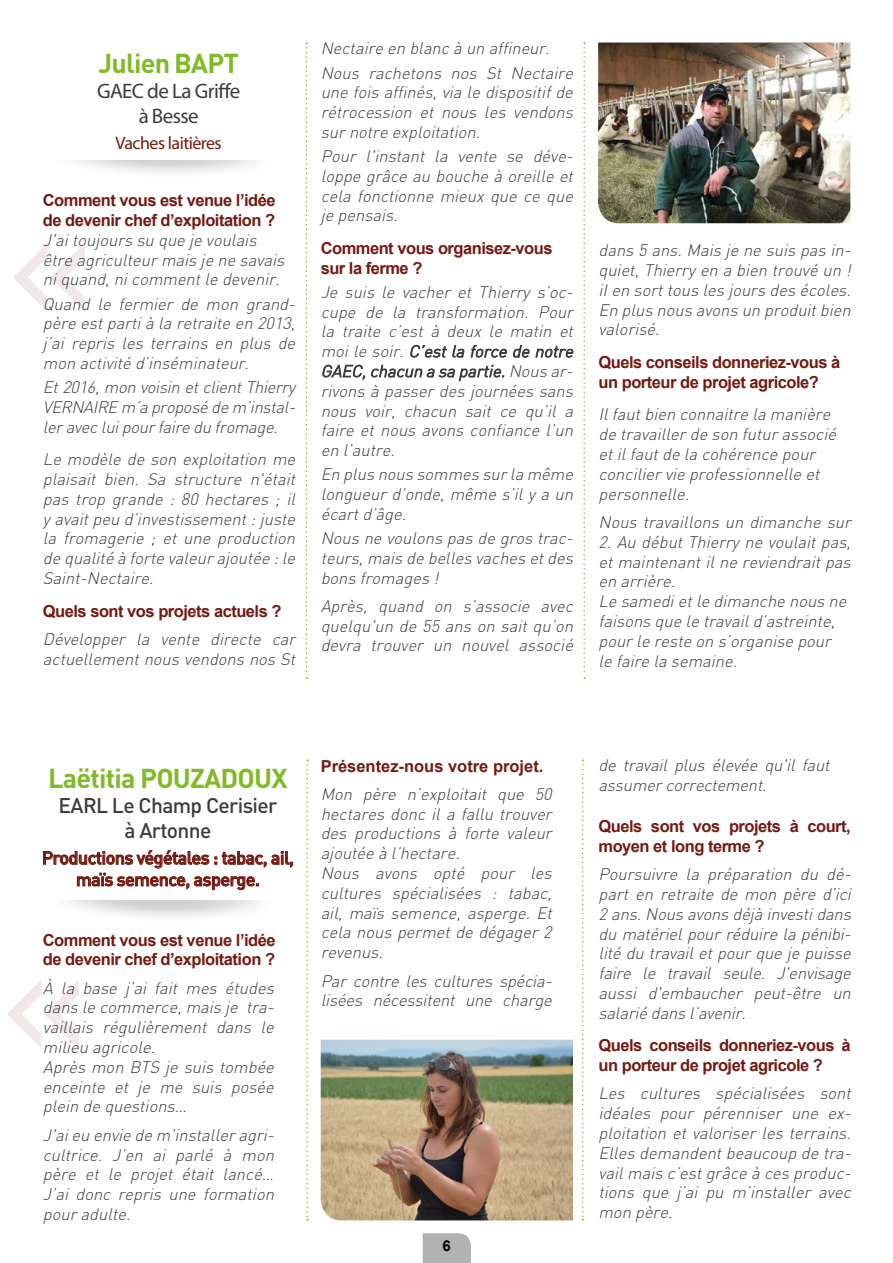
<style>
.page{position:relative;width:893px;height:1263px;background:#fff}
.page>*{position:absolute;margin:0;border:0;box-sizing:border-box;transform-origin:0 0}
.t1{font:700 27px "DIN Pro";letter-spacing:-.03em;color:#80ba27}
.t2{font:500 21px/25.2px "DIN Pro";letter-spacing:-.03em;color:#3c3c3b;text-align:center}
.t3{font:21px/25.2px "Myriad Pro";letter-spacing:-.03em;color:#3c3c3b;text-align:center}
.t4{font:500 18px/21.6px "DIN Pro";letter-spacing:-.03em;color:#741a13;text-align:center}
.t5{font:18px "Myriad Pro";letter-spacing:-.03em;color:#741a13}
.t6{font:italic 300 16.5px/19.8px "DIN";color:#3c3c3b;text-align:justify}
.t7{font:700 16.5px/19.8px "Arial";letter-spacing:-.03em;color:#741a13}
.t8{font:700 16.5px "Arial";color:#741a13}
.t9{font:700 15px "Arial";color:#000}
</style>
<div class="page">
<svg style="left:423px;top:1233px;width:48px;height:30px"></svg>
<svg style="left:410px;top:345px;width:54px;height:13px"></svg>
<svg style="left:471px;top:345px;width:36px;height:13px"></svg>
<svg style="left:513px;top:345px;width:17px;height:13px"></svg>
<svg style="left:536px;top:346px;width:38px;height:12px"></svg>
<svg style="left:322px;top:365px;width:43px;height:15px"></svg>
<svg style="left:371px;top:365px;width:133px;height:16px"></svg>
<svg style="left:74px;top:160px;width:182px;height:12px"></svg>
<img style="left:598px;top:43px;width:252px;height:180px">
<svg style="left:43px;top:850px;width:250px;height:65px"></svg>
<img style="left:321px;top:1040px;width:252px;height:180px">
<svg style="left:306px;top:43px;width:1px;height:636px"></svg>
<svg style="left:583px;top:43px;width:2px;height:636px"></svg>
<svg style="left:306px;top:759px;width:2px;height:461px"></svg>
<svg style="left:582px;top:759px;width:2px;height:461px"></svg>
<svg style="left:13px;top:243px;width:72px;height:69px"></svg>
<svg style="left:7px;top:980px;width:72px;height:69px"></svg>
<h1 class="t1" style="left:99px;top:41px;width:142px">Julien BAPT</h1>
<p class="t3" style="left:97px;top:78px;width:145px">GAEC de La Griffe à Besse</p>
<p class="t5" style="left:116px;top:132px;width:108px">Vaches laitières</p>
<p class="t7" style="left:43px;top:191px;width:234px">Comment vous est venue l’idée de devenir chef d’exploitation ?</p>
<p class="t6" style="left:43px;top:230px;width:243px;text-align:left">J'ai toujours su que je voulais être agriculteur mais je ne savais ni quand, ni comment le devenir.</p>
<p class="t6" style="left:43px;top:293px;width:254px">Quand le fermier de mon grand&shy;père est parti à la retraite en 2013, j’ai repris les terrains en plus de mon activité d’inséminateur.</p>
<p class="t6" style="left:43px;top:377px;width:254px">Et 2016, mon voisin et client Thierry VERNAIRE m’a proposé de m’instal&shy;ler avec lui pour faire du fromage.</p>
<p class="t6" style="left:43px;top:449px;width:254px">Le modèle de son exploitation me plaisait bien. Sa structure n'était pas trop grande : 80 hectares ; il y avait peu d’investissement : juste la fromagerie ; et une production de qualité à forte valeur ajoutée : le Saint-Nectaire.</p>
<p class="t7" style="left:43px;top:601px;width:240px">Quels sont vos projets actuels ?</p>
<p class="t6" style="left:43px;top:629px;width:254px">Développer la vente directe car actuellement nous vendons nos St</p>
<p class="t6" style="left:321px;top:36px;width:254px;line-height:24px">Nectaire en blanc à un affineur.<br>Nous rachetons nos St Nectaire</p>
<p class="t6" style="left:321px;top:82px;width:254px">une fois affinés, via le dispositif de rétrocession et nous les vendons sur notre exploitation.</p>
<p class="t6" style="left:321px;top:146px;width:254px">Pour l'instant la vente se déve&shy;loppe grâce au bouche à oreille et cela fonctionne mieux que ce que je pensais.</p>
<p class="t7" style="left:321px;top:239px;width:233px">Comment vous organisez-vous sur la ferme ?</p>
<p class="t6" style="left:321px;top:282px;width:254px">Je suis le vacher et Thierry s’oc&shy;cupe de la transformation. Pour la traite c’est à deux le matin et moi le soir. C’est la force de notre</p>
<p class="t6" style="left:321px;top:381px;width:254px">rivons à passer des journées sans nous voir, chacun sait ce qu’il a faire et nous avons confiance l’un en l’autre.</p>
<p class="t6" style="left:321px;top:464px;width:254px">En plus nous sommes sur la même longueur d’onde, même s’il y a un écart d’âge.</p>
<p class="t6" style="left:321px;top:528px;width:254px">Nous ne voulons pas de gros trac&shy;teurs, mais de belles vaches et des bons fromages !</p>
<p class="t6" style="left:321px;top:596px;width:254px">Après, quand on s’associe avec quelqu'un de 55 ans on sait qu’on devra trouver un nouvel associé</p>
<p class="t6" style="left:598px;top:240px;width:254px">dans 5 ans. Mais je ne suis pas in&shy;quiet, Thierry en a bien trouvé un ! iI en sort tous les jours des écoles.<br>En plus nous avons un produit bien valorisé.</p>
<p class="t7" style="left:598px;top:353px;width:243px">Quels conseils donneriez-vous à un porteur de projet agricole?</p>
<p class="t6" style="left:598px;top:404px;width:239px;text-align:left">Il faut bien connaitre la manière de travailler de son futur associé et il faut de la cohérence pour concilier vie professionnelle et personnelle.</p>
<p class="t6" style="left:598px;top:512px;width:254px">Nous travaillons un dimanche sur</p>
<p class="t6" style="left:598px;top:532px;width:254px;text-align:left">2. Au début Thierry ne voulait pas, et maintenant il ne reviendrait pas en arrière.<br>Le samedi et le dimanche nous ne faisons que le travail d’astreinte, pour le reste on s’organise pour<br>le faire la semaine.</p>
<h1 class="t1" style="left:48px;top:756px;width:241px">Laëtitia POUZADOUX</h1>
<p class="t2" style="left:58px;top:791px;width:220px">EARL Le Champ Cerisier à Artonne</p>
<p class="t4" style="left:42px;top:845px;width:254px">Productions végétales : tabac, ail, maïs semence, asperge.</p>
<p class="t7" style="left:43px;top:930px;width:234px">Comment vous est venue l’idée de devenir chef d’exploitation ?</p>
<p class="t6" style="left:43px;top:978px;width:233px;text-align:left">À la base j’ai fait mes études dans le commerce, mais je tra&shy;vaillais régulièrement dans le milieu agricole.<br>Après mon BTS je suis tombée enceinte et je me suis posée plein de questions…</p>
<p class="t6" style="left:43px;top:1125px;width:233px">J'ai eu envie de m’installer agri&shy;cultrice. J’en ai parlé à mon père et le projet était lancé… J’ai donc repris une formation pour adulte.</p>
<p class="t8" style="left:321px;top:755px;width:224px">Présentez-nous votre projet.</p>
<p class="t6" style="left:321px;top:784px;width:233px;text-align:left">Mon père n’exploitait que 50 hectares donc il a fallu trouver des productions à forte valeur ajoutée à l’hectare.<br>Nous avons opté pour les cultures spécialisées : tabac, ail, maïs semence, asperge. Et cela nous permet de dégager 2 revenus.</p>
<p class="t6" style="left:321px;top:970px;width:233px">Par contre les cultures spécia&shy;lisées nécessitent une charge</p>
<p class="t9" style="left:443px;top:1236px;width:10px">6</p>
<p class="t6" style="left:598px;top:755px;width:233px">de travail plus élevée qu'il faut assumer correctement.</p>
<p class="t7" style="left:598px;top:817px;width:254px">Quels sont vos projets à court, moyen et long terme ?</p>
<p class="t6" style="left:598px;top:864px;width:254px">Poursuivre la préparation du dé&shy;part en retraite de mon père d’ici 2 ans. Nous avons déjà investi dans du matériel pour réduire la pénibi&shy;lité du travail et pour que je puisse faire le travail seule. J'envisage aussi d'embaucher peut-être un salarié dans l’avenir.</p>
<p class="t7" style="left:598px;top:1036px;width:254px">Quels conseils donneriez-vous à un porteur de projet agricole ?</p>
<p class="t6" style="left:598px;top:1083px;width:254px">Les cultures spécialisées sont idéales pour pérenniser une ex&shy;ploitation et valoriser les terrains.<br>Elles demandent beaucoup de tra&shy;vail mais c’est grâce à ces produc&shy;tions que j’ai pu m’installer avec mon père.</p>
</div>
